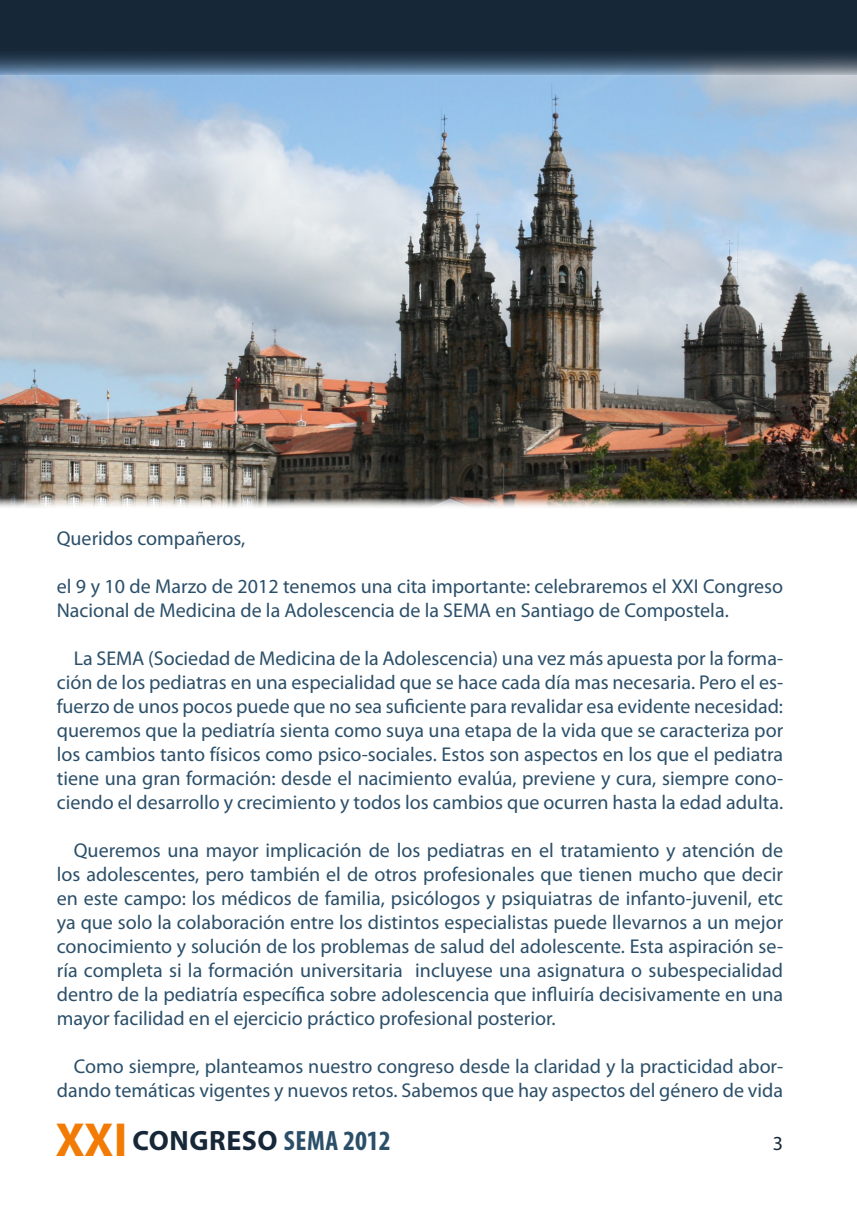
<style>
.page{position:relative;width:857px;height:1225px;background:#fff}
.page>*{position:absolute;margin:0;border:0;box-sizing:border-box;transform-origin:0 0}
.Cabeceira_1{font:700 28px "Myriad Pro";letter-spacing:.02em;color:#162737}
.t1{font:20px/24px "Myriad Pro";color:#2b4f69;text-align:justify}
.Folio{font:20px "Myriad Pro";color:#162737}
.s1{font-size:48px;color:#f27b05}
.s2{font-stretch:condensed;color:#2b4f69}
</style>
<div class="page">
<img style="left:0;top:0;width:856px;height:508px">
<p class="t1" style="left:57px;top:526px;width:190px">Queridos compañeros,</p>
<p class="t1" style="left:57px;top:574px;width:727px">el 9 y 10 de Marzo de 2012 tenemos una cita importante: celebraremos el XXI Congreso<br>Nacional de Medicina de la Adolescencia de la SEMA en Santiago de Compostela.</p>
<p class="t1" style="left:57px;top:646px;width:727px;text-indent:17px">La SEMA (Sociedad de Medicina de la Adolescencia) una vez más apuesta por la forma&shy;ción de los pediatras en una especialidad que se hace cada día mas necesaria. Pero el es&shy;fuerzo de unos pocos puede que no sea suficiente para revalidar esa evidente necesidad: queremos que la pediatría sienta como suya una etapa de la vida que se caracteriza por los cambios tanto físicos como psico-sociales. Estos son aspectos en los que el pediatra tiene una gran formación: desde el nacimiento evalúa, previene y cura, siempre cono&shy;ciendo el desarrollo y crecimiento y todos los cambios que ocurren hasta la edad adulta.</p>
<p class="t1" style="left:57px;top:838px;width:727px;text-indent:17px">Queremos una mayor implicación de los pediatras en el tratamiento y atención de los adolescentes, pero también el de otros profesionales que tienen mucho que decir en este campo: los médicos de familia, psicólogos y psiquiatras de infanto-juvenil, etc ya que solo la colaboración entre los distintos especialistas puede llevarnos a un mejor conocimiento y solución de los problemas de salud del adolescente. Esta aspiración se&shy;ría completa si la formación universitaria incluyese una asignatura o subespecialidad dentro de la pediatría específica sobre adolescencia que influiría decisivamente en una mayor facilidad en el ejercicio práctico profesional posterior.</p>
<p class="t1" style="left:57px;top:1054px;width:727px;text-align:right">Como siempre, planteamos nuestro congreso desde la claridad y la practicidad abor&shy;dando temáticas vigentes y nuevos retos. Sabemos que hay aspectos del género de vida</p>
<p class="Cabeceira_1" style="left:55px;top:1122px;width:337px"><span class="s1">XXI</span> CONGRESO <span class="s2">SEMA 2012</span></p>
<p class="Folio" style="left:772px;top:1131px;width:12px">3</p>
</div>
